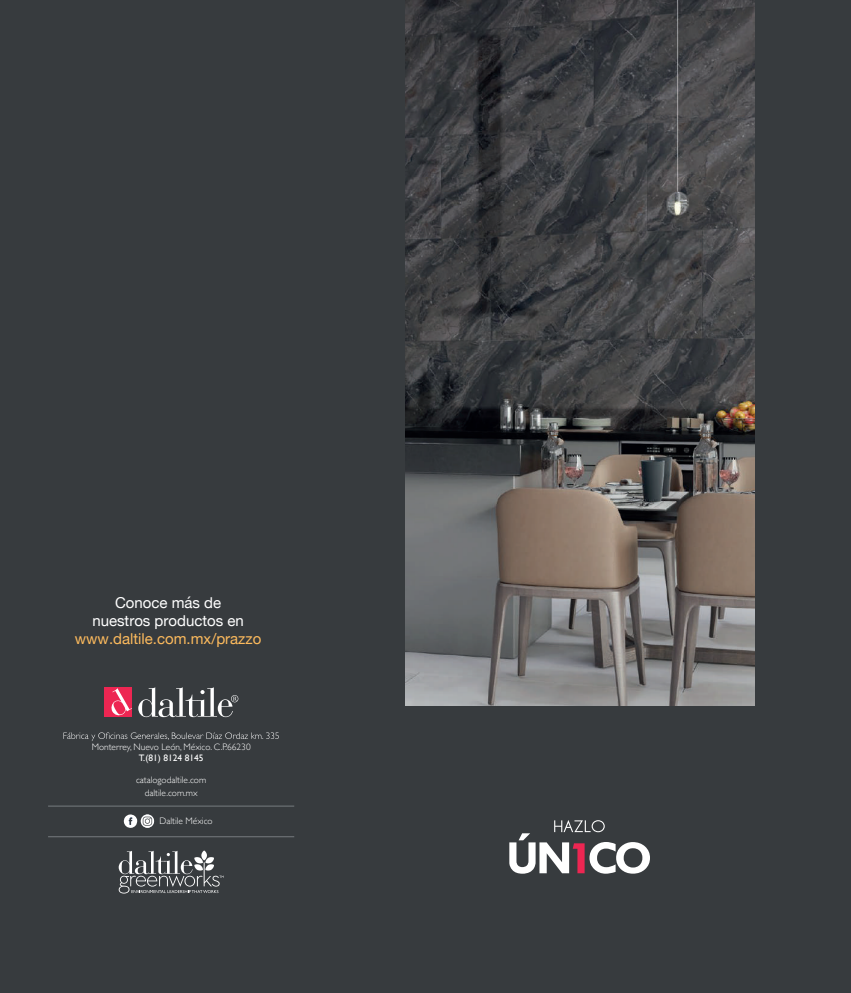
<style>
.page{position:relative;width:851px;height:993px;background:#fff}
.page>*{position:absolute;margin:0;border:0;box-sizing:border-box;transform-origin:0 0}
.t1{font:15px/18px "Helvetica Neue";color:#fff;text-align:center}
.t2{font:15px "Helvetica Neue";color:#fcba5d}
.t3{font:300 9.38px/12.5px "Gill Sans";color:#fff;text-align:center}
.t4{font:9.38px "Gill Sans";color:#fff}
</style>
<div class="page">
<div style="left:0;top:0;width:850px;height:992px;background:#373b3e"></div>
<img style="left:406px;top:0;width:348px;height:705px">
<svg style="left:509px;top:820px;width:141px;height:53px"></svg>
<div style="left:104px;top:687px;width:28px;height:30px;background:#ed2652"></div>
<svg style="left:111px;top:688px;width:21px;height:28px"></svg>
<svg style="left:138px;top:687px;width:100px;height:30px"></svg>
<svg style="left:63px;top:732px;width:216px;height:8px"></svg>
<hr style="left:48px;top:805px;width:246px;height:1px;background:#767b7f">
<hr style="left:48px;top:836px;width:246px;height:1px;background:#767b7f">
<svg style="left:119px;top:850px;width:104px;height:43px"></svg>
<svg style="left:124px;top:814px;width:13px;height:13px"></svg>
<svg style="left:141px;top:814px;width:13px;height:13px"></svg>
<svg style="left:143px;top:816px;width:9px;height:11px"></svg>
<h1 class="t1" style="left:92px;top:594px;width:153px">Conoce más de nuestros productos en</h1>
<h1 class="t2" style="left:75px;top:627px;width:188px">www.daltile.com.mx/prazzo</h1>
<p class="t3" style="left:92px;top:740px;width:160px">Monterrey, Nuevo León, México. C.P.66230</p>
<p class="t4" style="left:139px;top:752px;width:66px">T.(81) 8124 8145</p>
<p class="t3" style="left:136px;top:773px;width:72px">catalogodaltile.com daltile.com.mx</p>
<p class="t3" style="left:159px;top:814px;width:55px">Daltile México</p>
</div>
